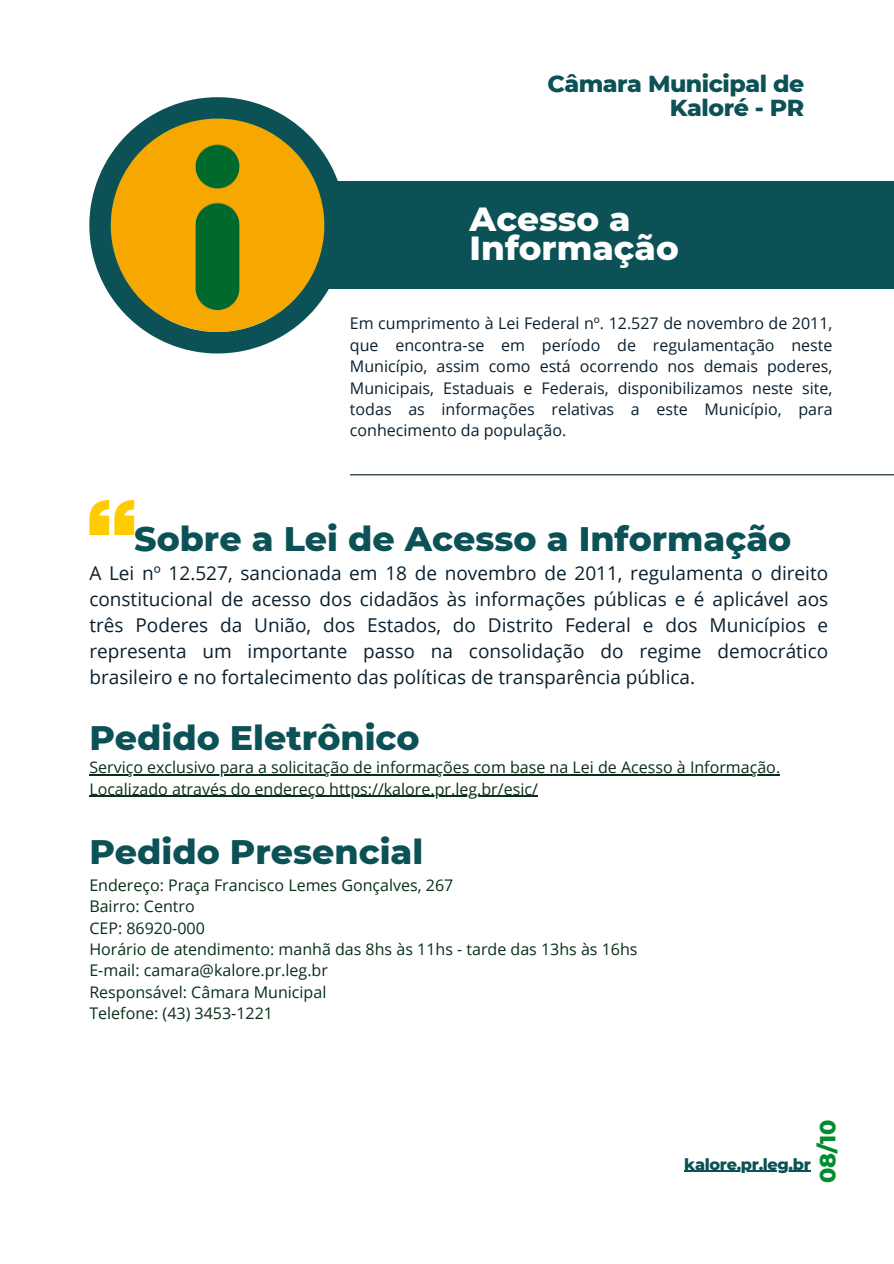
<style>
.page{position:relative;width:894px;height:1264px;background:#fff}
.page>*{position:absolute;margin:0;border:0;box-sizing:border-box;transform-origin:0 0}
.t1{font:800 34.65px "Montserrat";color:#0b5155}
.t2{font:800 34.2px/29.2px "Montserrat";color:#fff}
.t3{font:800 23.55px/24.8px "Montserrat";letter-spacing:-.02em;color:#0b5155;text-align:right}
.t4{font:800 22.35px "Montserrat";color:#028c2f}
.t5{font:19.05px/25.8px "Open Sans";color:#0a202f;text-align:justify}
.t6{font:16.05px "Open Sans";color:#0a2f18}
.t7{font:16.05px/21.3px "Open Sans";color:#0a202f;text-align:justify}
.t8{font:800 16.05px "Montserrat";letter-spacing:-.02em;color:#0b5155}
</style>
<div class="page">
<div style="left:287px;top:181px;width:606px;height:107px;background:#0b5155"></div>
<svg style="left:89px;top:97px;width:256px;height:256px"></svg>
<img style="left:111px;top:119px;width:213px;height:213px">
<svg style="left:89px;top:500px;width:45px;height:35px"></svg>
<hr style="left:350px;top:474px;width:543px;height:1px;background:#0a202f">
<hr style="left:89px;top:774px;width:691px;height:1px;background:#0a2f18">
<hr style="left:89px;top:796px;width:449px;height:1px;background:#0a2f18">
<hr style="left:684px;top:1170px;width:126px;height:1px;background:#0b5155">
<p class="t3" style="left:547px;top:71px;width:258px">Câmara Municipal de<br>Kaloré - PR</p>
<h1 class="t2" style="left:469px;top:204px;width:210px">Acesso a<br>Informação</h1>
<h3 class="t7" style="left:350px;top:312px;width:484px">Em cumprimento à Lei Federal nº. 12.527 de novembro de 2011, que encontra-se em período de regulamentação neste Município, assim como está ocorrendo nos demais poderes, Municipais, Estaduais e Federais, disponibilizamos neste site, todas as informações relativas a este Município, para conhecimento da população.</h3>
<p class="t1" style="left:134px;top:517px;width:658px">Sobre a Lei de Acesso a Informação</p>
<p class="t5" style="left:89px;top:560px;width:740px">A Lei nº 12.527, sancionada em 18 de novembro de 2011, regulamenta o direito constitucional de acesso dos cidadãos às informações públicas e é aplicável aos três Poderes da União, dos Estados, do Distrito Federal e dos Municípios e representa um importante passo na consolidação do regime democrático brasileiro e no fortalecimento das políticas de transparência pública.</p>
<p class="t1" style="left:89px;top:716px;width:332px">Pedido Eletrônico</p>
<p class="t6" style="left:89px;top:756px;width:692px">Serviço exclusivo para a solicitação de informações com base na Lei de Acesso à Informação.</p>
<p class="t6" style="left:89px;top:777px;width:450px">Localizado através do endereço https://kalore.pr.leg.br/esic/</p>
<h1 class="t1" style="left:89px;top:830px;width:335px">Pedido Presencial</h1>
<p class="t6" style="left:89px;top:873px;width:365px">Endereço: Praça Francisco Lemes Gonçalves, 267</p>
<p class="t6" style="left:89px;top:895px;width:107px">Bairro: Centro</p>
<h1 class="t6" style="left:89px;top:916px;width:117px">CEP: 86920-000</h1>
<p class="t6" style="left:89px;top:937px;width:549px">Horário de atendimento: manhã das 8hs às 11hs - tarde das 13hs às 16hs</p>
<p class="t6" style="left:89px;top:959px;width:240px">E-mail: camara@kalore.pr.leg.br</p>
<p class="t6" style="left:89px;top:980px;width:238px">Responsável: Câmara Municipal</p>
<p class="t6" style="left:89px;top:1002px;width:185px">Telefone: (43) 3453-1221</p>
<h1 class="t4" style="left:813px;top:1183px;width:65px;rotate:-90deg">08/10</h1>
<h4 class="t8" style="left:684px;top:1154px;width:128px">kalore.pr.leg.br</h4>
</div>
